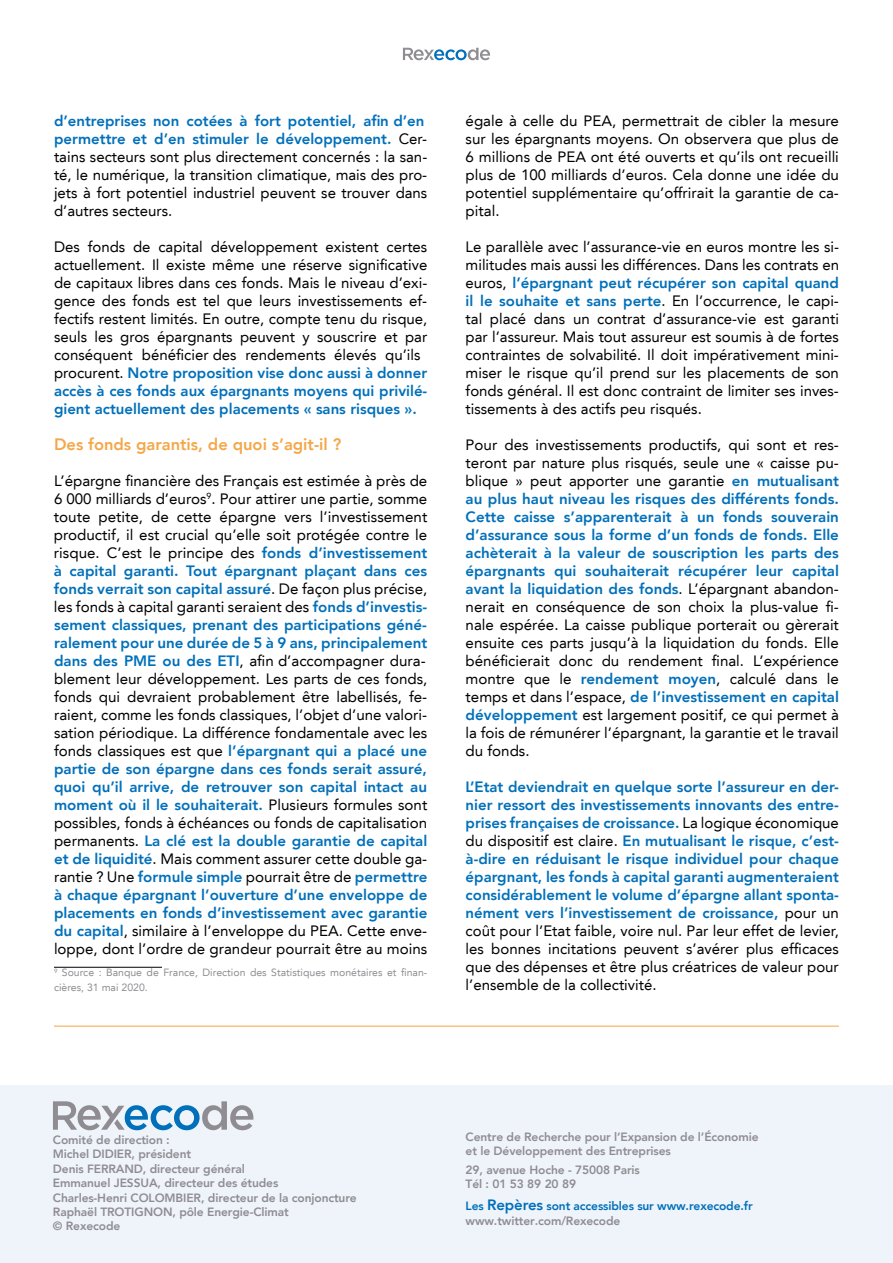
<style>
.page{position:relative;width:893px;height:1263px;background:#fff}
.page>*{position:absolute;margin:0;border:0;box-sizing:border-box;transform-origin:0 0}
.t1{font:800 16.5px "Avenir LT";color:#f5a748}
.t2{font:15px/18px "Avenir LT";color:#000;text-align:justify}
.t3{font:800 15px/18px "Avenir LT";color:#0070ba;text-align:justify}
.t4{font:800 12px/14.4px "Avenir LT";letter-spacing:-.01em;color:#8f8d92}
.t5{font:800 12px/14.4px "Avenir LT";letter-spacing:-.01em;color:#0070ba}
.t6{font:10.5px/14.9px "Avenir LT";color:#8f8d92}
.s1{font-weight:800;color:#0070ba}
.s2{font-weight:400;color:#000}
.s3{font-size:15px}
.s4{color:#8f8d92}
</style>
<div class="page">
<div style="left:0;top:1085px;width:893px;height:178px;background:#eff4fb"></div>
<svg style="left:53px;top:1101px;width:200px;height:29px"></svg>
<hr style="left:54px;top:967px;width:108px;height:1px;background:#000">
<svg style="left:403px;top:48px;width:87px;height:12px"></svg>
<hr style="left:54px;top:1026px;width:785px;height:1px;background:#f6a447">
<p class="t2" style="left:54px;top:112px;width:375px;text-align:left"><span class="s1">d’entreprises non cotées à fort potentiel, afin d’en permettre et d’en stimuler le développement.</span> Cer&shy;tains secteurs sont plus directement concernés : la san&shy;té, le numérique, la transition climatique, mais des pro&shy;jets à fort potentiel industriel peuvent se trouver dans d’autres secteurs.</p>
<p class="t2" style="left:54px;top:238px;width:375px;text-align:left">Des fonds de capital développement existent certes actuellement. Il existe même une réserve significative de capitaux libres dans ces fonds. Mais le niveau d’exi&shy;gence des fonds est tel que leurs investissements ef&shy;fectifs restent limités. En outre, compte tenu du risque, seuls les gros épargnants peuvent y souscrire et par conséquent bénéficier des rendements élevés qu’ils procurent. <span class="s1">Notre proposition vise donc aussi à donner accès à ces fonds aux épargnants moyens qui privilé&shy;gient actuellement des placements « sans risques ».</span></p>
<p class="t1" style="left:54px;top:435px;width:289px">Des fonds garantis, de quoi s’agit-il ?</p>
<p class="t2" style="left:54px;top:472px;width:375px">L’épargne financière des Français est estimée à près de 6 000 milliards d’euros<sup>9</sup>. Pour attirer une partie, somme toute petite, de cette épargne vers l’investissement productif, il est crucial qu’elle soit protégée contre le risque. C’est le principe des <span class="s1">fonds d’investissement à capital garanti. Tout épargnant plaçant dans ces fonds verrait son capital assuré</span>. De façon plus précise, les fonds à capital garanti seraient des <span class="s1">fonds d’investis&shy;sement classiques, prenant des participations géné&shy;ralement pour une durée de 5 à 9 ans, principalement dans des PME ou des ETI</span>, afin d’accompagner dura&shy;blement leur développement. Les parts de ces fonds, fonds qui devraient probablement être labellisés, fe&shy;raient, comme les fonds classiques, l’objet d’une valori&shy;sation périodique. La différence fondamentale avec les fonds classiques est que <span class="s1">l’épargnant qui a placé une partie de son épargne dans ces fonds serait assuré, quoi qu’il arrive, de retrouver son capital intact au moment où il le souhaiterait.</span> Plusieurs formules sont possibles, fonds à échéances ou fonds de capitalisation permanents. <span class="s1">La clé est la double garantie de capital et de liquidité</span>. Mais comment assurer cette double ga&shy;rantie ? Une <span class="s1">formule simple</span> pourrait être de <span class="s1">permettre à chaque épargnant l’ouverture d’une enveloppe de placements en fonds d’investissement avec garantie du capital</span>, similaire à l’enveloppe du PEA. Cette enve&shy;loppe, dont l’ordre de grandeur pourrait être au moins</p>
<p class="t6" style="left:54px;top:965px;width:375px"><sup>9</sup> Source : Banque de France, Direction des Statistiques monétaires et finan&shy;cières, 31 mai 2020.</p>
<p class="t2" style="left:466px;top:112px;width:375px">égale à celle du PEA, permettrait de cibler la mesure sur les épargnants moyens. On observera que plus de 6 millions de PEA ont été ouverts et qu’ils ont recueilli plus de 100 milliards d’euros. Cela donne une idée du potentiel supplémentaire qu’offrirait la garantie de ca&shy;pital.</p>
<p class="t2" style="left:466px;top:238px;width:375px">Le parallèle avec l’assurance-vie en euros montre les si&shy;militudes mais aussi les différences. Dans les contrats en euros, <span class="s1">l’épargnant peut récupérer son capital quand il le souhaite et sans perte</span>. En l’occurrence, le capi&shy;tal placé dans un contrat d’assurance-vie est garanti par l’assureur. Mais tout assureur est soumis à de fortes contraintes de solvabilité. Il doit impérativement mini&shy;miser le risque qu’il prend sur les placements de son fonds général. Il est donc contraint de limiter ses inves&shy;tissements à des actifs peu risqués.</p>
<p class="t2" style="left:466px;top:436px;width:375px">Pour des investissements productifs, qui sont et res&shy;teront par nature plus risqués, seule une « caisse pu&shy;blique » peut apporter une garantie <span class="s1">en mutualisant au plus haut niveau les risques des différents fonds.<br>Cette caisse s’apparenterait à un fonds souverain d’assurance sous la forme d’un fonds de fonds. Elle achèterait à la valeur de souscription les parts des épargnants qui souhaiterait récupérer leur capital avant la liquidation des fonds</span>. L’épargnant abandon&shy;nerait en conséquence de son choix la plus-value fi&shy;nale espérée. La caisse publique porterait ou gèrerait ensuite ces parts jusqu’à la liquidation du fonds. Elle bénéficierait donc du rendement final. L’expérience montre que le <span class="s1">rendement moyen</span>, calculé dans le temps et dans l’espace, <span class="s1">de l’investissement en capital développement</span> est largement positif, ce qui permet à la fois de rémunérer l’épargnant, la garantie et le travail du fonds.</p>
<p class="t3" style="left:466px;top:778px;width:375px">L’Etat deviendrait en quelque sorte l’assureur en der&shy;nier ressort des investissements innovants des entre&shy;prises françaises de croissance. <span class="s2">La logique économique du dispositif est claire.</span> En mutualisant le risque, c’est&shy;à-dire en réduisant le risque individuel pour chaque épargnant, les fonds à capital garanti augmenteraient considérablement le volume d’épargne allant sponta&shy;nément vers l’investissement de croissance, <span class="s2">pour un coût pour l’Etat faible, voire nul. Par leur effet de levier, les bonnes incitations peuvent s’avérer plus efficaces que des dépenses et être plus créatrices de valeur pour l’ensemble de la collectivité.</span></p>
<p class="t4" style="left:53px;top:1133px;width:305px">Comité de direction :<br>Michel DIDIER, président<br>Denis FERRAND, directeur général<br>Emmanuel JESSUA, directeur des études<br>Charles-Henri COLOMBIER, directeur de la conjoncture<br>Raphaël TROTIGNON, pôle Energie-Climat<br>© Rexecode</p>
<p class="t4" style="left:466px;top:1129px;width:294px">Centre de Recherche pour l’Expansion de l’Économie et le Développement des Entreprises</p>
<p class="t4" style="left:466px;top:1162px;width:176px">29, avenue Hoche - 75008 Paris<br>Tél : 01 53 89 20 89</p>
<p class="t5" style="left:466px;top:1199px;width:289px">Les <span class="s3">Repères</span> sont accessibles sur www.rexecode.fr <span class="s4">www.twitter.com/Rexecode</span></p>
</div>
